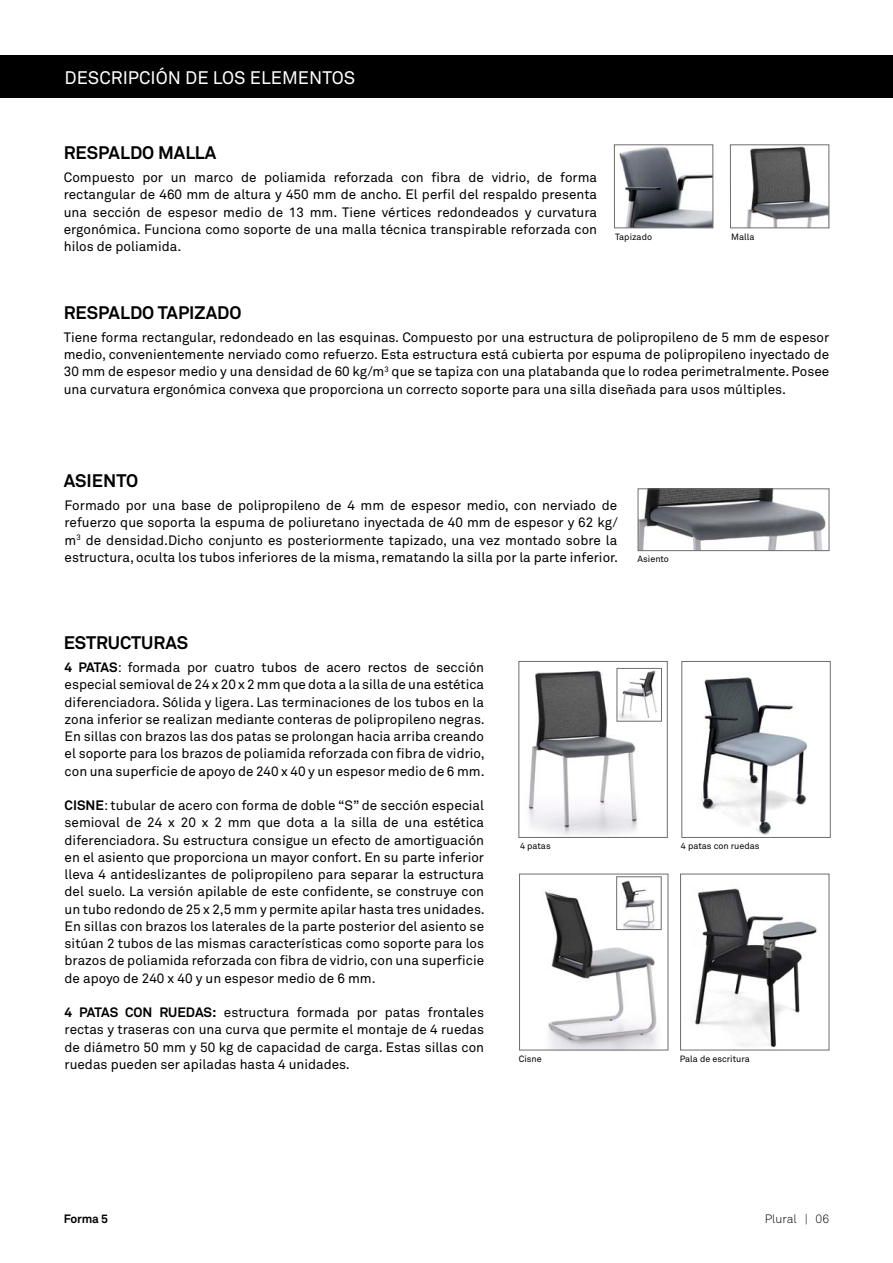
<style>
.page{position:relative;width:893px;height:1263px;background:#fff}
.page>*{position:absolute;margin:0;border:0;box-sizing:border-box;transform-origin:0 0}
.t1{font:700 18px "Akkurat";color:#000}
.t2{font:18px "Akkurat";color:#fff}
.t3{font:13.5px/17.2px "Akkurat";color:#000;text-align:justify}
.t4{font:300 12px "Akkurat";color:#000}
.t5{font:700 12px "Akkurat";letter-spacing:-.02em;color:#000}
.t6{font:9px "Akkurat";color:#000}
.s1{font-weight:700}
</style>
<div class="page">
<img style="left:695px;top:888px;width:122px;height:159px">
<img style="left:747px;top:147px;width:80px;height:79px">
<div style="left:730px;top:145px;width:99px;height:83px;border:1px solid #6d6d71"></div>
<img style="left:619px;top:147px;width:92px;height:79px">
<div style="left:614px;top:145px;width:99px;height:83px;border:1px solid #6d6d71"></div>
<img style="left:640px;top:491px;width:186px;height:58px">
<div style="left:638px;top:489px;width:191px;height:62px;border:1px solid #6d6d71"></div>
<img style="left:528px;top:667px;width:134px;height:168px">
<div style="left:519px;top:661px;width:148px;height:177px;border:1px solid #6d6d71"></div>
<img style="left:701px;top:677px;width:107px;height:158px">
<div style="left:682px;top:661px;width:148px;height:177px;border:1px solid #6d6d71"></div>
<img style="left:619px;top:670px;width:41px;height:49px">
<div style="left:617px;top:668px;width:45px;height:53px;border:1px solid #6d6d71"></div>
<img style="left:544px;top:876px;width:118px;height:172px">
<img style="left:619px;top:879px;width:40px;height:49px">
<div style="left:0;top:55px;width:893px;height:43px;background:#000"></div>
<h1 class="t2" style="left:65px;top:66px;width:292px">DESCRIPCIÓN DE LOS ELEMENTOS</h1>
<h1 class="t1" style="left:64px;top:141px;width:154px">RESPALDO MALLA</h1>
<p class="t3" style="left:64px;top:168px;width:535px">Compuesto por un marco de poliamida reforzada con fibra de vidrio, de forma rectangular de 460 mm de altura y 450 mm de ancho. El perfil del respaldo presenta una sección de espesor medio de 13 mm. Tiene vértices redondeados y curvatura ergonómica. Funciona como soporte de una malla técnica transpirable reforzada con hilos de poliamida.</p>
<p class="t6" style="left:615px;top:232px;width:38px">Tapizado</p>
<p class="t6" style="left:731px;top:232px;width:25px">Malla</p>
<h1 class="t1" style="left:64px;top:301px;width:179px">RESPALDO TAPIZADO</h1>
<p class="t3" style="left:64px;top:328px;width:767px">Tiene forma rectangular, redondeado en las esquinas. Compuesto por una estructura de polipropileno de 5 mm de espesor medio, convenientemente nerviado como refuerzo. Esta estructura está cubierta por espuma de polipropileno inyectado de 30 mm de espesor medio y una densidad de 60 kg/m<sup>3</sup> que se tapiza con una platabanda que lo rodea perimetralmente. Posee una curvatura ergonómica convexa que proporciona un correcto soporte para una silla diseñada para usos múltiples.</p>
<h1 class="t1" style="left:64px;top:469px;width:76px">ASIENTO</h1>
<p class="t3" style="left:65px;top:496px;width:555px">Formado por una base de polipropileno de 4 mm de espesor medio, con nerviado de refuerzo que soporta la espuma de poliuretano inyectada de 40 mm de espesor y 62 kg/ m<sup>3</sup> de densidad.Dicho conjunto es posteriormente tapizado, una vez montado sobre la estructura, oculta los tubos inferiores de la misma, rematando la silla por la parte inferior.</p>
<p class="t6" style="left:638px;top:553px;width:33px">Asiento</p>
<h1 class="t1" style="left:64px;top:631px;width:126px">ESTRUCTURAS</h1>
<p class="t3" style="left:65px;top:658px;width:422px"><span class="s1">4 PATAS</span>: formada por cuatro tubos de acero rectos de sección especial semioval de 24 x 20 x 2 mm que dota a la silla de una estética diferenciadora. Sólida y ligera. Las terminaciones de los tubos en la zona inferior se realizan mediante conteras de polipropileno negras.<br>En sillas con brazos las dos patas se prolongan hacia arriba creando el soporte para los brazos de poliamida reforzada con fibra de vidrio, con una superficie de apoyo de 240 x 40 y un espesor medio de 6 mm.</p>
<p class="t3" style="left:65px;top:796px;width:422px"><span class="s1">CISNE</span>: tubular de acero con forma de doble “S” de sección especial semioval de 24 x 20 x 2 mm que dota a la silla de una estética diferenciadora. Su estructura consigue un efecto de amortiguación en el asiento que proporciona un mayor confort. En su parte inferior lleva 4 antideslizantes de polipropileno para separar la estructura del suelo. La versión apilable de este confidente, se construye con un tubo redondo de 25 x 2,5 mm y permite apilar hasta tres unidades.<br>En sillas con brazos los laterales de la parte posterior del asiento se sitúan 2 tubos de las mismas características como soporte para los brazos de poliamida reforzada con fibra de vidrio, con una superficie de apoyo de 240 x 40 y un espesor medio de 6 mm.</p>
<p class="t3" style="left:65px;top:1003px;width:421px"><span class="s1">4 PATAS CON RUEDAS:</span> estructura formada por patas frontales rectas y traseras con una curva que permite el montaje de 4 ruedas de diámetro 50 mm y 50 kg de capacidad de carga. Estas sillas con ruedas pueden ser apiladas hasta 4 unidades.</p>
<p class="t6" style="left:520px;top:840px;width:32px">4 patas</p>
<p class="t6" style="left:681px;top:840px;width:80px">4 patas con ruedas</p>
<p class="t6" style="left:519px;top:1053px;width:25px">Cisne</p>
<p class="t6" style="left:680px;top:1053px;width:72px">Pala de escritura</p>
<p class="t5" style="left:64px;top:1211px;width:46px">Forma 5</p>
<p class="t4" style="left:765px;top:1211px;width:66px">Plural | 06</p>
</div>
